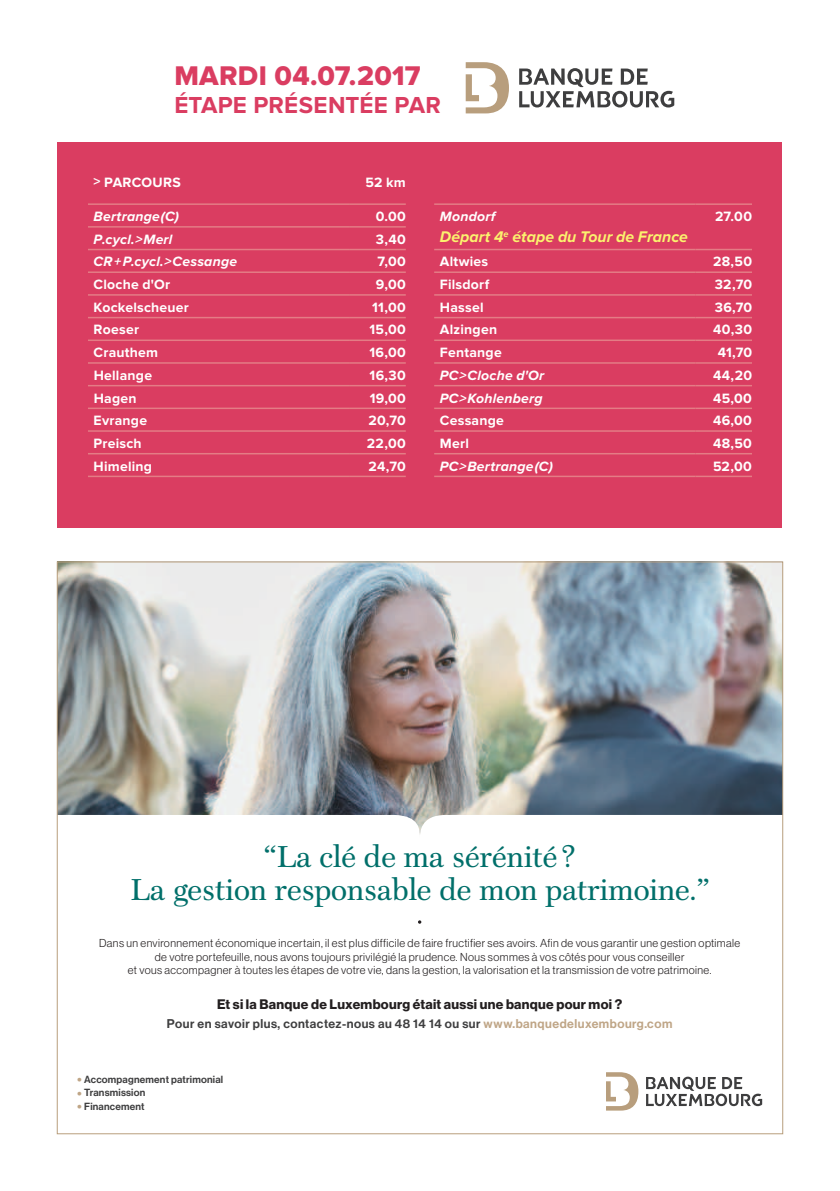
<style>
.page{position:relative;width:840px;height:1191px;background:#fff}
.page>*{position:absolute;margin:0;border:0;box-sizing:border-box;transform-origin:0 0}
.t1{font:30.4px/32.8px "Scotch FB Middle";color:#006f6a;text-align:center}
.t2{font:28px "Proxima Nova Extrabld";letter-spacing:.01em;color:#da3d61}
.t3{font:700 24px "Proxima Nova";letter-spacing:.01em;color:#da3d61}
.t4{font:italic 700 16px "Proxima Nova";letter-spacing:.005em;color:#fbf36e}
.t5{font:700 14px "Proxima Nova";letter-spacing:.015em;color:#fff}
.t6{font:italic 700 14px "Proxima Nova";letter-spacing:.015em;color:#fff}
.t7{font:13.6px "N Haas Grotesk DS Std 75 Bd";letter-spacing:.02em;color:#231f20}
.t8{font:12.4px "N Haas Grotesk DS Std 65 Md";letter-spacing:.04em;color:#3e3e3f}
.t9{font:11.2px/13.6px "N Haas Grotesk DS Std 45 Lt";letter-spacing:.035em;color:#231f20;text-align:center}
.t10{font:10.2px "N Haas Grotesk DS Std 65 Md";letter-spacing:.02em;color:#3e3e3f}
.s1{color:#bfa586}
.s2{font-size:13.6px;color:#bfa586}
</style>
<div class="page">
<div style="left:58px;top:142px;width:723px;height:385px;background:#da3d61"></div>
<hr style="left:88px;top:203px;width:261px;height:2px;background:#e47c85">
<hr style="left:349px;top:203px;width:56px;height:2px;background:#e47c85">
<hr style="left:88px;top:226px;width:261px;height:2px;background:#e47c85">
<hr style="left:349px;top:226px;width:56px;height:2px;background:#e47c85">
<hr style="left:88px;top:249px;width:261px;height:1px;background:#e47c85">
<hr style="left:349px;top:249px;width:56px;height:1px;background:#e47c85">
<hr style="left:88px;top:271px;width:261px;height:2px;background:#e47c85">
<hr style="left:349px;top:271px;width:56px;height:2px;background:#e47c85">
<hr style="left:88px;top:294px;width:261px;height:2px;background:#e47c85">
<hr style="left:349px;top:294px;width:56px;height:2px;background:#e47c85">
<hr style="left:88px;top:317px;width:261px;height:1px;background:#e47c85">
<hr style="left:349px;top:317px;width:56px;height:1px;background:#e47c85">
<hr style="left:88px;top:339px;width:261px;height:2px;background:#e47c85">
<hr style="left:349px;top:339px;width:56px;height:2px;background:#e47c85">
<hr style="left:88px;top:362px;width:261px;height:2px;background:#e47c85">
<hr style="left:349px;top:362px;width:56px;height:2px;background:#e47c85">
<hr style="left:88px;top:385px;width:261px;height:1px;background:#e47c85">
<hr style="left:349px;top:385px;width:56px;height:1px;background:#e47c85">
<hr style="left:88px;top:407px;width:261px;height:2px;background:#e47c85">
<hr style="left:349px;top:407px;width:56px;height:2px;background:#e47c85">
<hr style="left:88px;top:430px;width:261px;height:2px;background:#e47c85">
<hr style="left:349px;top:430px;width:56px;height:2px;background:#e47c85">
<hr style="left:88px;top:453px;width:261px;height:1px;background:#e47c85">
<hr style="left:349px;top:453px;width:56px;height:1px;background:#e47c85">
<hr style="left:88px;top:475px;width:261px;height:2px;background:#e47c85">
<hr style="left:349px;top:475px;width:56px;height:2px;background:#e47c85">
<hr style="left:434px;top:203px;width:260px;height:2px;background:#e47c85">
<hr style="left:694px;top:203px;width:57px;height:2px;background:#e47c85">
<hr style="left:434px;top:249px;width:260px;height:1px;background:#e47c85">
<hr style="left:694px;top:249px;width:57px;height:1px;background:#e47c85">
<hr style="left:434px;top:271px;width:260px;height:2px;background:#e47c85">
<hr style="left:694px;top:271px;width:57px;height:2px;background:#e47c85">
<hr style="left:434px;top:294px;width:260px;height:2px;background:#e47c85">
<hr style="left:694px;top:294px;width:57px;height:2px;background:#e47c85">
<hr style="left:434px;top:317px;width:260px;height:1px;background:#e47c85">
<hr style="left:694px;top:317px;width:57px;height:1px;background:#e47c85">
<hr style="left:434px;top:339px;width:260px;height:2px;background:#e47c85">
<hr style="left:694px;top:339px;width:57px;height:2px;background:#e47c85">
<hr style="left:434px;top:362px;width:260px;height:2px;background:#e47c85">
<hr style="left:694px;top:362px;width:57px;height:2px;background:#e47c85">
<hr style="left:434px;top:385px;width:260px;height:1px;background:#e47c85">
<hr style="left:694px;top:385px;width:57px;height:1px;background:#e47c85">
<hr style="left:434px;top:407px;width:260px;height:2px;background:#e47c85">
<hr style="left:694px;top:407px;width:57px;height:2px;background:#e47c85">
<hr style="left:434px;top:430px;width:260px;height:2px;background:#e47c85">
<hr style="left:694px;top:430px;width:57px;height:2px;background:#e47c85">
<hr style="left:434px;top:453px;width:260px;height:1px;background:#e47c85">
<hr style="left:694px;top:453px;width:57px;height:1px;background:#e47c85">
<hr style="left:434px;top:475px;width:260px;height:2px;background:#e47c85">
<hr style="left:694px;top:475px;width:57px;height:2px;background:#e47c85">
<img style="left:59px;top:563px;width:721px;height:548px">
<svg style="left:465px;top:62px;width:210px;height:52px"></svg>
<h2 class="t2" style="left:174px;top:60px;width:247px">MARDI 04.07.2017</h2>
<h3 class="t3" style="left:174px;top:93px;width:268px">ÉTAPE PRÉSENTÉE PAR</h3>
<p class="t5" style="left:94px;top:175px;width:89px">&gt; PARCOURS</p>
<p class="t5" style="left:365px;top:175px;width:42px">52 km</p>
<p class="t6" style="left:94px;top:210px;width:87px">Bertrange(C)</p>
<p class="t5" style="left:375px;top:209px;width:32px">0.00</p>
<p class="t6" style="left:439px;top:211px;width:57px">Mondorf</p>
<p class="t5" style="left:714px;top:209px;width:38px">27.00</p>
<p class="t6" style="left:94px;top:233px;width:80px">P.cycl.&gt;Merl</p>
<p class="t5" style="left:376px;top:232px;width:31px">3,40</p>
<h3 class="t4" style="left:439px;top:230px;width:249px">Départ 4<sup>e</sup> étape du Tour de France</h3>
<p class="t6" style="left:94px;top:256px;width:145px">CR+P.cycl.&gt;Cessange</p>
<p class="t5" style="left:377px;top:254px;width:30px">7,00</p>
<p class="t5" style="left:439px;top:254px;width:50px">Altwies</p>
<p class="t5" style="left:712px;top:254px;width:40px">28,50</p>
<p class="t5" style="left:94px;top:277px;width:78px">Cloche d'Or</p>
<p class="t5" style="left:375px;top:277px;width:31px">9,00</p>
<p class="t5" style="left:439px;top:277px;width:51px">Filsdorf</p>
<p class="t5" style="left:714px;top:277px;width:39px">32,70</p>
<p class="t5" style="left:94px;top:300px;width:97px">Kockelscheuer</p>
<p class="t5" style="left:372px;top:300px;width:35px">11,00</p>
<p class="t5" style="left:439px;top:300px;width:45px">Hassel</p>
<p class="t5" style="left:714px;top:300px;width:39px">36,70</p>
<p class="t5" style="left:94px;top:322px;width:47px">Roeser</p>
<p class="t5" style="left:369px;top:322px;width:38px">15,00</p>
<p class="t5" style="left:439px;top:322px;width:59px">Alzingen</p>
<p class="t5" style="left:712px;top:322px;width:40px">40,30</p>
<p class="t5" style="left:94px;top:345px;width:66px">Crauthem</p>
<p class="t5" style="left:369px;top:345px;width:38px">16,00</p>
<p class="t5" style="left:439px;top:345px;width:63px">Fentange</p>
<p class="t5" style="left:717px;top:345px;width:36px">41,70</p>
<p class="t5" style="left:94px;top:368px;width:60px">Hellange</p>
<p class="t5" style="left:369px;top:368px;width:38px">16,30</p>
<p class="t6" style="left:439px;top:369px;width:106px">PC&gt;Cloche d'Or</p>
<p class="t5" style="left:712px;top:368px;width:40px">44,20</p>
<p class="t5" style="left:94px;top:390px;width:44px">Hagen</p>
<p class="t5" style="left:369px;top:390px;width:38px">19,00</p>
<p class="t6" style="left:439px;top:392px;width:104px">PC&gt;Kohlenberg</p>
<p class="t5" style="left:712px;top:390px;width:40px">45,00</p>
<p class="t5" style="left:94px;top:413px;width:55px">Evrange</p>
<p class="t5" style="left:368px;top:413px;width:39px">20,70</p>
<p class="t5" style="left:439px;top:413px;width:66px">Cessange</p>
<p class="t5" style="left:712px;top:413px;width:40px">46,00</p>
<p class="t5" style="left:94px;top:436px;width:50px">Preisch</p>
<p class="t5" style="left:367px;top:436px;width:40px">22,00</p>
<p class="t5" style="left:439px;top:436px;width:31px">Merl</p>
<p class="t5" style="left:712px;top:436px;width:40px">48,50</p>
<p class="t5" style="left:94px;top:458px;width:60px">Himeling</p>
<p class="t5" style="left:368px;top:458px;width:39px">24,70</p>
<p class="t6" style="left:439px;top:460px;width:114px">PC&gt;Bertrange(C)</p>
<p class="t5" style="left:712px;top:458px;width:40px">52,00</p>
<h1 class="t1" style="left:130px;top:843px;width:580px">“La clé de ma sérénité ?<br>La gestion responsable de mon patrimoine.”</h1>
<p class="t9" style="left:99px;top:937px;width:642px">Dans un environnement économique incertain, il est plus difficile de faire fructifier ses avoirs. Afin de vous garantir une gestion optimale de votre portefeuille, nous avons toujours privilégié la prudence. Nous sommes à vos côtés pour vous conseiller<br>et vous accompagner à toutes les étapes de votre vie, dans la gestion, la valorisation et la transmission de votre patrimoine.</p>
<p class="t7" style="left:217px;top:999px;width:406px">Et si la Banque de Luxembourg était aussi une banque pour moi ?</p>
<p class="t8" style="left:167px;top:1019px;width:506px">Pour en savoir plus, contactez-nous au 48 14 14 ou sur <span class="s1">www.banquedeluxembourg.com</span></p>
<p class="t10" style="left:77px;top:1075px;width:147px"><span class="s2">•</span> Accompagnement patrimonial</p>
<p class="t10" style="left:77px;top:1088px;width:70px"><span class="s2">•</span> Transmission</p>
<p class="t10" style="left:77px;top:1102px;width:69px"><span class="s2">•</span> Financement</p>
</div>
